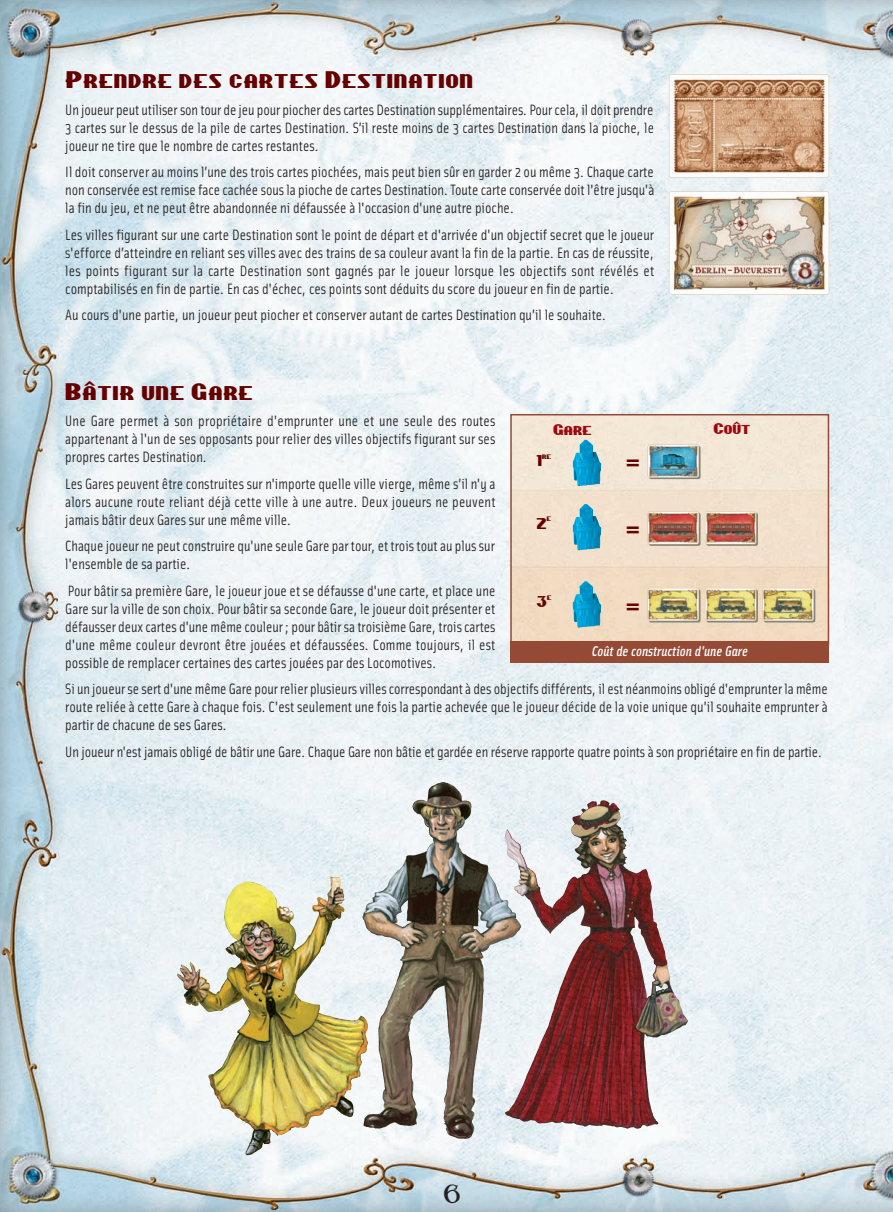
<style>
.page{position:relative;width:893px;height:1212px;background:#fff}
.page>*{position:absolute;margin:0;border:0;box-sizing:border-box;transform-origin:0 0}
.t1{font:22.5px "Shangri La NF Small Caps";color:#231f20}
.t2{font:20.4px "Chippewa Falls NF";letter-spacing:.035em;color:#600;scale:1.18 1}
.t3{font:700 19.05px "Helvetica";color:#600;scale:1.18 1}
.t4{font:15px/18px "Solex";color:#231f20;text-align:justify}
.t5{font:italic 500 14.25px "Solex";color:#fff}
.t6{font:13.2px "Chippewa Falls NF";color:#9d070d;scale:1.18 1}
.t7{font:13.2px "Chippewa Falls NF";color:#600;scale:1.18 1}
.t8{font:6.6px "Chippewa Falls NF";color:#600;scale:1.18 1}
</style>
<div class="page">
<img style="left:0;top:0;width:893px;height:1212px">
<svg style="left:669px;top:74px;width:160px;height:104px;background:#cca586"></svg>
<img style="left:669px;top:191px;width:160px;height:104px">
<img style="left:513px;top:417px;width:313px;height:224px">
<div style="left:510px;top:414px;width:319px;height:231px;border:2px solid #954a35"></div>
<div style="left:510px;top:641px;width:319px;height:21px;background:#954a35"></div>
<div style="left:649px;top:446px;width:51px;height:33px;background:#c0b7a4;border-radius:2px"></div>
<img style="left:647px;top:444px;width:52px;height:33px">
<div style="left:649px;top:513px;width:51px;height:33px;background:#a19b88;border-radius:2px"></div>
<div style="left:706px;top:513px;width:52px;height:33px;background:#a19b88;border-radius:2px"></div>
<svg style="left:647px;top:511px;width:52px;height:33px;background:#b37464"></svg>
<svg style="left:705px;top:511px;width:51px;height:33px;background:#b27263"></svg>
<div style="left:649px;top:589px;width:51px;height:33px;background:#888678;border-radius:2px"></div>
<svg style="left:706px;top:589px;width:52px;height:33px"></svg>
<div style="left:764px;top:589px;width:51px;height:33px;background:#888678;border-radius:2px"></div>
<img style="left:647px;top:588px;width:52px;height:33px">
<svg style="left:705px;top:588px;width:51px;height:33px;background:#c2b77e"></svg>
<img style="left:762px;top:588px;width:52px;height:33px">
<img style="left:571px;top:801px;width:30px;height:59px">
<img style="left:306px;top:878px;width:25px;height:62px">
<img style="left:405px;top:782px;width:37px;height:80px">
<img style="left:573px;top:440px;width:28px;height:46px">
<img style="left:573px;top:504px;width:28px;height:46px">
<img style="left:573px;top:581px;width:28px;height:47px">
<h2 class="t2" style="left:65px;top:69px;width:347px">Prendre des cartes Destination</h2>
<p class="t4" style="left:65px;top:102px;width:590px">Un joueur peut utiliser son tour de jeu pour piocher des cartes Destination supplémentaires. Pour cela, il doit prendre 3 cartes sur le dessus de la pile de cartes Destination. S’il reste moins de 3 cartes Destination dans la pioche, le joueur ne tire que le nombre de cartes restantes.</p>
<p class="t4" style="left:65px;top:165px;width:591px">Il doit conserver au moins l’une des trois cartes piochées, mais peut bien sûr en garder 2 ou même 3. Chaque carte non conservée est remise face cachée sous la pioche de cartes Destination. Toute carte conservée doit l'être jusqu'à la fin du jeu, et ne peut être abandonnée ni défaussée à l'occasion d'une autre pioche.</p>
<p class="t4" style="left:65px;top:227px;width:590px">Les villes figurant sur une carte Destination sont le point de départ et d'arrivée d'un objectif secret que le joueur s'efforce d’atteindre en reliant ses villes avec des trains de sa couleur avant la fin de la partie. En cas de réussite, les points figurant sur la carte Destination sont gagnés par le joueur lorsque les objectifs sont révélés et comptabilisés en fin de partie. En cas d'échec, ces points sont déduits du score du joueur en fin de partie.</p>
<p class="t4" style="left:65px;top:308px;width:543px">Au cours d'une partie, un joueur peut piocher et conserver autant de cartes Destination qu’il le souhaite.</p>
<h2 class="t2" style="left:65px;top:381px;width:160px">Bâtir une Gare</h2>
<p class="t4" style="left:65px;top:414px;width:432px">Une Gare permet à son propriétaire d'emprunter une et une seule des routes appartenant à l'un de ses opposants pour relier des villes objectifs figurant sur ses propres cartes Destination.</p>
<p class="t4" style="left:65px;top:476px;width:432px">Les Gares peuvent être construites sur n'importe quelle ville vierge, même s’il n'y a alors aucune route reliant déjà cette ville à une autre. Deux joueurs ne peuvent jamais bâtir deux Gares sur une même ville.</p>
<p class="t4" style="left:65px;top:539px;width:431px">Chaque joueur ne peut construire qu'une seule Gare par tour, et trois tout au plus sur l'ensemble de sa partie.</p>
<p class="t4" style="left:65px;top:583px;width:432px">Pour bâtir sa première Gare, le joueur joue et se défausse d'une carte, et place une Gare sur la ville de son choix. Pour bâtir sa seconde Gare, le joueur doit présenter et défausser deux cartes d'une même couleur ; pour bâtir sa troisième Gare, trois cartes d'une même couleur devront être jouées et défaussées. Comme toujours, il est possible de remplacer certaines des cartes jouées par des Locomotives.</p>
<p class="t4" style="left:65px;top:682px;width:764px">Si un joueur se sert d'une même Gare pour relier plusieurs villes correspondant à des objectifs différents, il est néanmoins obligé d'emprunter la même route reliée à cette Gare à chaque fois. C'est seulement une fois la partie achevée que le joueur décide de la voie unique qu'il souhaite emprunter à partir de chacune de ses Gares.</p>
<p class="t4" style="left:65px;top:744px;width:758px">Un joueur n'est jamais obligé de bâtir une Gare. Chaque Gare non bâtie et gardée en réserve rapporte quatre points à son propriétaire en fin de partie.</p>
<p class="t6" style="left:553px;top:423px;width:34px">Gare</p>
<p class="t6" style="left:713px;top:421px;width:33px">Coût</p>
<p class="t7" style="left:536px;top:454px;width:6px">1</p>
<p class="t8" style="left:542px;top:453px;width:9px">re</p>
<p class="t3" style="left:626px;top:454px;width:13px">=</p>
<p class="t7" style="left:536px;top:516px;width:10px">2</p>
<p class="t8" style="left:547px;top:515px;width:6px">e</p>
<p class="t3" style="left:626px;top:522px;width:13px">=</p>
<p class="t7" style="left:536px;top:595px;width:10px">3</p>
<p class="t8" style="left:547px;top:593px;width:6px">e</p>
<p class="t3" style="left:626px;top:598px;width:13px">=</p>
<p class="t5" style="left:592px;top:646px;width:158px">Coût de construction d'une Gare</p>
<h1 class="t1" style="left:444px;top:1182px;width:17px">6</h1>
</div>
